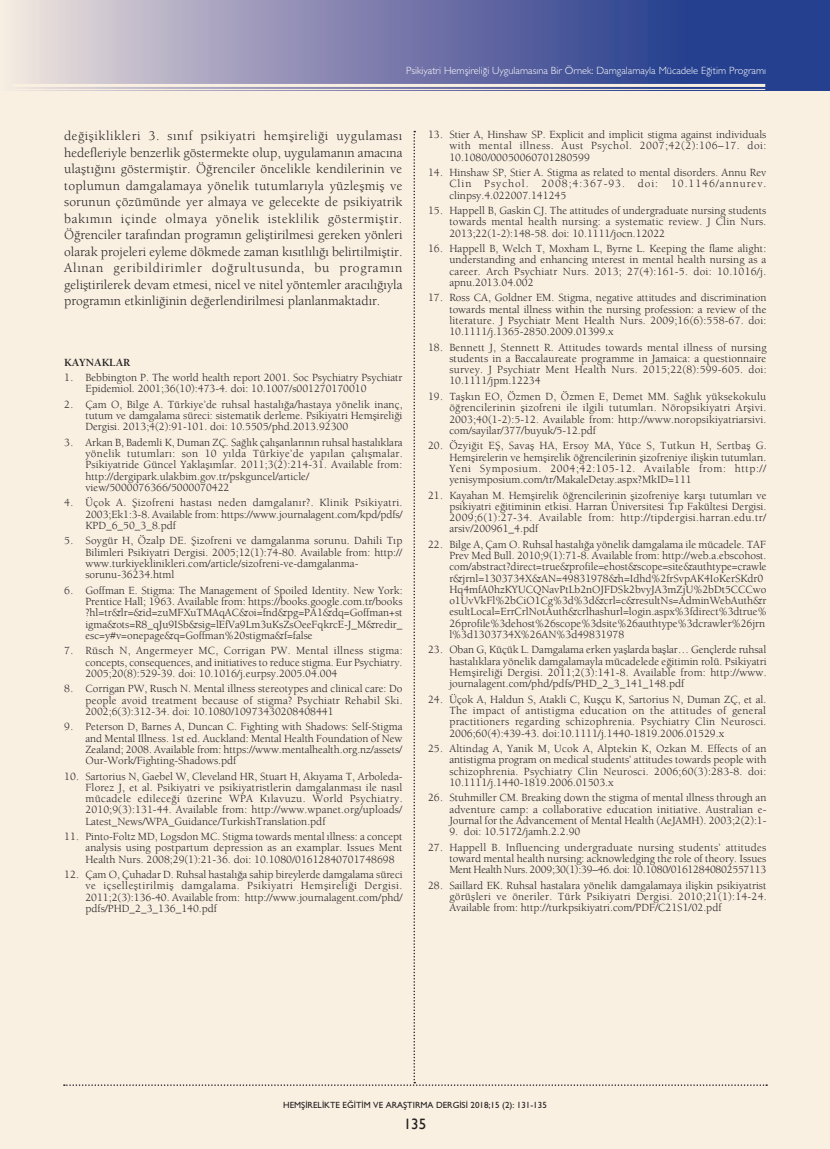
<style>
.page{position:relative;width:830px;height:1149px;background:#fff}
.page>*{position:absolute;margin:0;border:0;box-sizing:border-box;transform-origin:0 0}
.t1{font:15px "Gill Sans";color:#231f20}
.t2{font:13.5px/16.5px "Berkeley Book Tr";color:#231f20;text-align:justify}
.t3{font:11.25px/11.2px "Berkeley Book Tr";color:#231f20;text-align:justify}
.t4{font:11.25px/15.5px "Berkeley Book Tr";letter-spacing:.02em;color:#231f20}
.t5{font:11.25px "Berkeley Bold Tr";color:#231f20}
.t6{font:10.5px "Gill Sans Light Tr";color:#fff}
.t7{font:9px "Gill Sans Normal Tr";color:#231f20}
</style>
<div class="page">
<div style="left:0;top:0;width:829px;height:1148px;background:#f9f0e2"></div>
<svg style="left:23px;top:0;width:806px;height:90px;background:#747aab"></svg>
<hr style="left:13px;top:84px;width:751px;height:3px;background:#f9f0e2">
<hr style="left:13px;top:89px;width:751px;height:1px;background:#f9f0e2">
<p class="t6" style="left:406px;top:64px;width:361px">Psikiyatri Hemşireliği Uygulamasına Bir Örnek: Damgalamayla Mücadele Eğitim Programı</p>
<p class="t2" style="left:64px;top:127px;width:340px">değişiklikleri 3. sınıf psikiyatri hemşireliği uygulaması hedefleriyle benzerlik göstermekte olup, uygulamanın amacına ulaştığını göstermiştir. Öğrenciler öncelikle kendilerinin ve toplumun damgalamaya yönelik tutumlarıyla yüzleşmiş ve sorunun çözümünde yer almaya ve gelecekte de psikiyatrik bakımın içinde olmaya yönelik isteklilik göstermiştir.<br>Öğrenciler tarafından programın geliştirilmesi gereken yönleri olarak projeleri eyleme dökmede zaman kısıtlılığı belirtilmiştir.<br>Alınan geribildirimler doğrultusunda, bu programın geliştirilerek devam etmesi, nicel ve nitel yöntemler aracılığıyla programın etkinliğinin değerlendirilmesi planlanmaktadır.</p>
<p class="t5" style="left:64px;top:355px;width:68px">KAYNAKLAR</p>
<p class="t3" style="left:85px;top:371px;width:318px;text-indent:-21px">1 . Bebbington P. The world health report 2001. Soc Psychiatry Psychiatr<br>Epidemiol. 2001;36(10):473-4. doi: 10.1007/s001270170010</p>
<p class="t3" style="left:85px;top:398px;width:318px;text-indent:-21px">2 . Çam O, Bilge A. Türkiye’de ruhsal hastalığa/hastaya yönelik inanç, tutum ve damgalama süreci: sistematik derleme. Psikiyatri Hemşireliği Dergisi. 2013;4(2):91-101. doi: 10.5505/phd.2013.92300</p>
<p class="t3" style="left:85px;top:436px;width:318px;text-align:left;text-indent:-21px">3 . Arkan B, Bademli K, Duman ZÇ. Sağlık çalışanlarının ruhsal hastalıklara yönelik tutumları: son 10 yılda Türkiye’de yapılan çalışmalar.<br>Psikiyatride Güncel Yaklaşımlar. 2011;3(2):214-31. Available from: http://dergipark.ulakbim.gov.tr/pskguncel/article/ view/5000076366/5000070422</p>
<p class="t3" style="left:85px;top:497px;width:318px;text-indent:-21px">4 . Üçok A. Şizofreni hastası neden damgalanır?. Klinik Psikiyatri.<br>2003;Ek1:3-8. Available from: https://www.journalagent.com/kpd/pdfs/ KPD_6_50_3_8.pdf</p>
<p class="t3" style="left:85px;top:535px;width:318px;text-align:left;text-indent:-21px">5 . Soygür H, Özalp DE. Şizofreni ve damgalanma sorunu. Dahili Tıp Bilimleri Psikiyatri Dergisi. 2005;12(1):74-80. Available from: http:// www.turkiyeklinikleri.com/article/sizofreni-ve-damgalanma&shy;sorunu-36234.html</p>
<p class="t3" style="left:85px;top:584px;width:318px;text-indent:-21px">6 . Goffman E. Stigma: The Management of Spoiled Identity. New York:<br>Prentice Hall; 1963. Available from: https://books.google.com.tr/books ?hl=tr&amp;lr=&amp;id=zuMFXuTMAqAC&amp;oi=fnd&amp;pg=PA1&amp;dq=Goffman+st igma&amp;ots=R8_qJu9ISb&amp;sig=lEfVa9Lm3uKsZsOeeFqkrcE-J_M&amp;redir_ esc=y#v=onepage&amp;q=Goffman%20stigma&amp;f=false</p>
<p class="t3" style="left:85px;top:644px;width:318px;text-indent:-21px">7 . Rüsch N, Angermeyer MC, Corrigan PW. Mental illness stigma: concepts, consequences, and initiatives to reduce stigma. Eur Psychiatry.<br>2005;20(8):529-39. doi: 10.1016/j.eurpsy.2005.04.004</p>
<p class="t3" style="left:85px;top:682px;width:318px;text-indent:-21px">8 . Corrigan PW, Rusch N. Mental illness stereotypes and clinical care: Do people avoid treatment because of stigma? Psychiatr Rehabil Ski.<br>2002;6(3):312-34. doi: 10.1080/10973430208408441</p>
<p class="t3" style="left:85px;top:720px;width:318px;text-indent:-21px">9 . Peterson D, Barnes A, Duncan C. Fighting with Shadows: Self-Stigma and Mental Illness. 1st ed. Auckland: Mental Health Foundation of New Zealand; 2008. Available from: https://www.mentalhealth.org.nz/assets/ Our-Work/Fighting-Shadows.pdf</p>
<p class="t3" style="left:85px;top:770px;width:318px;text-indent:-21px">10 . Sartorius N, Gaebel W, Cleveland HR, Stuart H, Akıyama T, Arboleda-Florez J, et al. Psikiyatri ve psikiyatristlerin damgalanması ile nasıl mücadele edileceği üzerine WPA Kılavuzu. World Psychiatry.<br>2010;9(3):131-44. Available from: http://www.wpanet.org/uploads/ Latest_News/WPA_Guidance/TurkishTranslation.pdf</p>
<p class="t3" style="left:85px;top:830px;width:318px;text-indent:-21px">11 . Pinto-Foltz MD, Logsdon MC. Stigma towards mental ıllness: a concept analysis using postpartum depression as an examplar. Issues Ment Health Nurs. 2008;29(1):21-36. doi: 10.1080/01612840701748698</p>
<p class="t3" style="left:85px;top:868px;width:318px;text-indent:-21px">12 . Çam O, Çuhadar D. Ruhsal hastalığa sahip bireylerde damgalama süreci ve içselleştirilmiş damgalama. Psikiyatri Hemşireliği Dergisi.<br>2011;2(3):136-40. Available from: http://www.journalagent.com/phd/ pdfs/PHD_2_3_136_140.pdf</p>
<p class="t3" style="left:449px;top:129px;width:318px;text-indent:-21px">13 . Stier A, Hinshaw SP. Explicit and implicit stigma against individuals with mental illness. Aust Psychol. 2007;42(2):106–17. doi:<br>10.1080/00050060701280599</p>
<p class="t3" style="left:449px;top:167px;width:318px;text-indent:-21px">14 . Hinshaw SP, Stier A. Stigma as related to mental disorders. Annu Rev Clin Psychol. 2008;4:367-93. doi: 10.1146/annurev. clinpsy.4.022007.141245</p>
<p class="t3" style="left:449px;top:205px;width:318px;text-indent:-21px">15 . Happell B, Gaskin CJ. The attitudes of undergraduate nursing students towards mental health nursing: a systematic review. J Clin Nurs.<br>2013;22(1-2):148-58. doi: 10.1111/jocn.12022</p>
<p class="t3" style="left:449px;top:243px;width:318px;text-indent:-21px">16 . Happell B, Welch T, Moxham L, Byrne L. Keeping the flame alight: understanding and enhancing ınterest in mental health nursing as a career. Arch Psychiatr Nurs. 2013; 27(4):161-5. doi: 10.1016/j. apnu.2013.04.002</p>
<p class="t3" style="left:449px;top:292px;width:318px;text-indent:-21px">17 . Ross CA, Goldner EM. Stigma, negative attitudes and discrimination towards mental illness within the nursing profession: a review of the literature. J Psychiatr Ment Health Nurs. 2009;16(6):558-67. doi:<br>10.1111/j.1365-2850.2009.01399.x</p>
<p class="t3" style="left:449px;top:341px;width:318px;text-indent:-21px">18 . Bennett J, Stennett R. Attitudes towards mental illness of nursing students in a Baccalaureate programme in Jamaica: a questionnaire survey. J Psychiatr Ment Health Nurs. 2015;22(8):599-605. doi:<br>10.1111/jpm.12234</p>
<p class="t3" style="left:449px;top:390px;width:318px;text-indent:-21px">19 . Taşkın EO, Özmen D, Özmen E, Demet MM. Sağlık yüksekokulu öğrencilerinin şizofreni ile ilgili tutumları. Nöropsikiyatri Arşivi.<br>2003;40(1-2):5-12. Available from: http://www.noropsikiyatriarsivi. com/sayilar/377/buyuk/5-12.pdf</p>
<p class="t3" style="left:449px;top:440px;width:318px;text-indent:-21px">20 . Özyiğit EŞ, Savaş HA, Ersoy MA, Yüce S, Tutkun H, Sertbaş G.<br>Hemşirelerin ve hemşirelik öğrencilerinin şizofreniye ilişkin tutumları.<br>Yeni Symposium. 2004;42:105-12. Available from: http:// yenisymposium.com/tr/MakaleDetay.aspx?MkID=111</p>
<p class="t3" style="left:449px;top:489px;width:318px;text-indent:-21px">21 . Kayahan M. Hemşirelik öğrencilerinin şizofreniye karşı tutumları ve psikiyatri eğitiminin etkisi. Harran Üniversitesi Tıp Fakültesi Dergisi.<br>2009;6(1):27-34. Available from: http://tipdergisi.harran.edu.tr/ arsiv/200961_4.pdf</p>
<p class="t3" style="left:449px;top:538px;width:319px;text-align:left;text-indent:-21px">22 . Bilge A, Çam O. Ruhsal hastalığa yönelik damgalama ile mücadele. TAF Prev Med Bull. 2010;9(1):71-8. Available from: http://web.a.ebscohost. com/abstract?direct=true&amp;profile=ehost&amp;scope=site&amp;authtype=crawle r&amp;jrnl=1303734X&amp;AN=49831978&amp;h=Idhd%2frSvpAK4IoKerSKdr0<br>Hq4mfA0hzKYUCQNavPtLb2nOJFDSk2bvyJA3mZjU%2bDt5CCCwo o1UvVkFl%2bCiO1Cg%3d%3d&amp;crl=c&amp;resultNs=AdminWebAuth&amp;r esultLocal=ErrCrlNotAuth&amp;crlhashurl=login.aspx%3fdirect%3dtrue% 26profile%3dehost%26scope%3dsite%26authtype%3dcrawler%26jrn l%3d1303734X%26AN%3d49831978</p>
<p class="t3" style="left:449px;top:644px;width:319px;text-indent:-21px">23 . Oban G, Küçük L. Damgalama erken yaşlarda başlar… Gençlerde ruhsal hastalıklara yönelik damgalamayla mücadelede eğitimin rolü. Psikiyatri Hemşireliği Dergisi. 2011;2(3):141-8. Available from: http://www. journalagent.com/phd/pdfs/PHD_2_3_141_148.pdf</p>
<p class="t3" style="left:449px;top:693px;width:318px;text-indent:-21px">24 . Üçok A, Haldun S, Atakli C, Kuşçu K, Sartorius N, Duman ZÇ, et al.<br>The impact of antistigma education on the attitudes of general practitioners regarding schizophrenia. Psychiatry Clin Neurosci.<br>2006;60(4):439-43. doi:10.1111/j.1440-1819.2006.01529.x</p>
<p class="t3" style="left:449px;top:742px;width:318px;text-indent:-21px">25 . Altindag A, Yanik M, Ucok A, Alptekin K, Ozkan M. Effects of an antistigma program on medical students’ attitudes towards people with schizophrenia. Psychiatry Clin Neurosci. 2006;60(3):283-8. doi:<br>10.1111/j.1440-1819.2006.01503.x</p>
<p class="t3" style="left:449px;top:791px;width:318px;text-indent:-21px">26 . Stuhmiller CM. Breaking down the stigma of mental ıllness through an adventure camp: a collaborative education initiative. Australian e-Journal for the Advancement of Mental Health (AeJAMH). 2003;2(2):1-</p>
<p class="t4" style="left:428px;top:823px;width:339px;text-indent:21px">9. doi: 10.5172/jamh.2.2.90<br>27 . Happell B. Influencing undergraduate nursing students’ attitudes</p>
<p class="t3" style="left:449px;top:852px;width:318px">toward mental health nursing: acknowledging the role of theory. Issues<br>Ment Health Nurs. 2009;30(1):39–46. doi: 10.1080/01612840802557113</p>
<p class="t3" style="left:449px;top:879px;width:319px;text-indent:-21px">28 . Saillard EK. Ruhsal hastalara yönelik damgalamaya ilişkin psikiyatrist görüşleri ve öneriler. Türk Psikiyatri Dergisi. 2010;21(1):14-24.<br>Available from: http://turkpsikiyatri.com/PDF/C21S1/02.pdf</p>
<p class="t7" style="left:283px;top:1099px;width:265px">HEMŞİRELİKTE EĞİTİM VE ARAŞTIRMA DERGİSİ 2018;15 (2): 131-135</p>
<h1 class="t1" style="left:403px;top:1114px;width:24px">135</h1>
</div>
